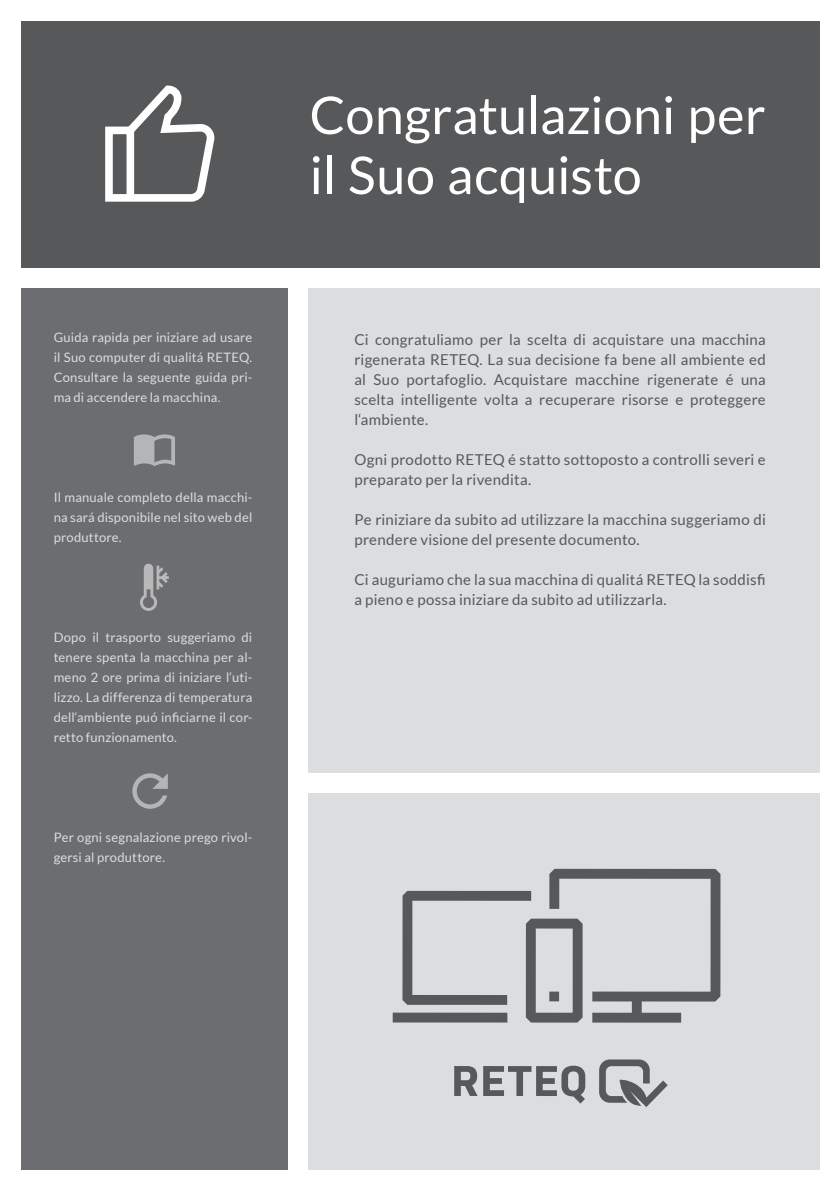
<style>
.page{position:relative;width:840px;height:1191px;background:#fff}
.page>*{position:absolute;margin:0;border:0;box-sizing:border-box;transform-origin:0 0}
.Überschriften{font:52px/60px "Lato";letter-spacing:.005em;color:#fff}
.Fließtext{font:15px/20px "Lato";letter-spacing:.015em;color:#57585a}
.Hinweistext{font:13px/20px "Lato";letter-spacing:.01em;color:#dcdddf;text-align:justify}
</style>
<div class="page">
<div style="left:21px;top:21px;width:797px;height:246px;background:#57585a"></div>
<div style="left:21px;top:288px;width:266px;height:881px;background:#6c6d70"></div>
<div style="left:308px;top:793px;width:510px;height:377px;background:#dcdddf"></div>
<div style="left:308px;top:288px;width:510px;height:484px;background:#dcdddf"></div>
<svg style="left:105px;top:85px;width:106px;height:117px"></svg>
<svg style="left:134px;top:434px;width:41px;height:32px"></svg>
<svg style="left:140px;top:563px;width:29px;height:48px"></svg>
<svg style="left:132px;top:773px;width:36px;height:36px"></svg>
<svg style="left:454px;top:1066px;width:23px;height:30px"></svg>
<svg style="left:483px;top:1065px;width:102px;height:38px"></svg>
<svg style="left:599px;top:1059px;width:68px;height:48px"></svg>
<svg style="left:402px;top:869px;width:318px;height:153px"></svg>
<div style="left:549px;top:991px;width:9px;height:10px;background:#57585a"></div>
<div style="left:392px;top:1012px;width:115px;height:10px;background:#57585a"></div>
<p class="Hinweistext" style="left:54px;top:327px;width:200px">Guida rapida per iniziare ad usare il Suo computer di qualitá RETEQ.<br>Consultare la seguente guida pri&shy;ma di accendere la macchina.</p>
<p class="Hinweistext" style="left:54px;top:487px;width:200px">Il manuale completo della macchi&shy;na sará disponibile nel sito web del produttore.</p>
<p class="Hinweistext" style="left:54px;top:627px;width:200px">Dopo il trasporto suggeriamo di tenere spenta la macchina per al&shy;meno 2 ore prima di iniziare l‘uti&shy;lizzo. La differenza di temperatura dell‘ambiente puó inficiarne il cor&shy;retto funzionamento.</p>
<p class="Hinweistext" style="left:54px;top:827px;width:200px">Per ogni segnalazione prego rivol&shy;gersi al produttore.</p>
<p class="Überschriften" style="left:309px;top:85px;width:457px">Congratulazioni per il Suo acquisto</p>
<p class="Fließtext" style="left:354px;top:329px;width:413px;text-align:justify">Ci congratuliamo per la scelta di acquistare una macchina rigenerata RETEQ. La sua decisione fa bene all ambiente ed al Suo portafoglio. Acquistare macchine rigenerate é una scelta intelligente volta a recuperare risorse e proteggere l‘ambiente.</p>
<p class="Fließtext" style="left:354px;top:449px;width:413px">Ogni prodotto RETEQ é statto sottoposto a controlli severi e preparato per la rivendita.</p>
<p class="Fließtext" style="left:354px;top:509px;width:413px">Pe riniziare da subito ad utilizzare la macchina suggeriamo di prendere visione del presente documento.</p>
<p class="Fließtext" style="left:354px;top:569px;width:413px">Ci auguriamo che la sua macchina di qualitá RETEQ la soddisfi a pieno e possa iniziare da subito ad utilizzarla.</p>
</div>
